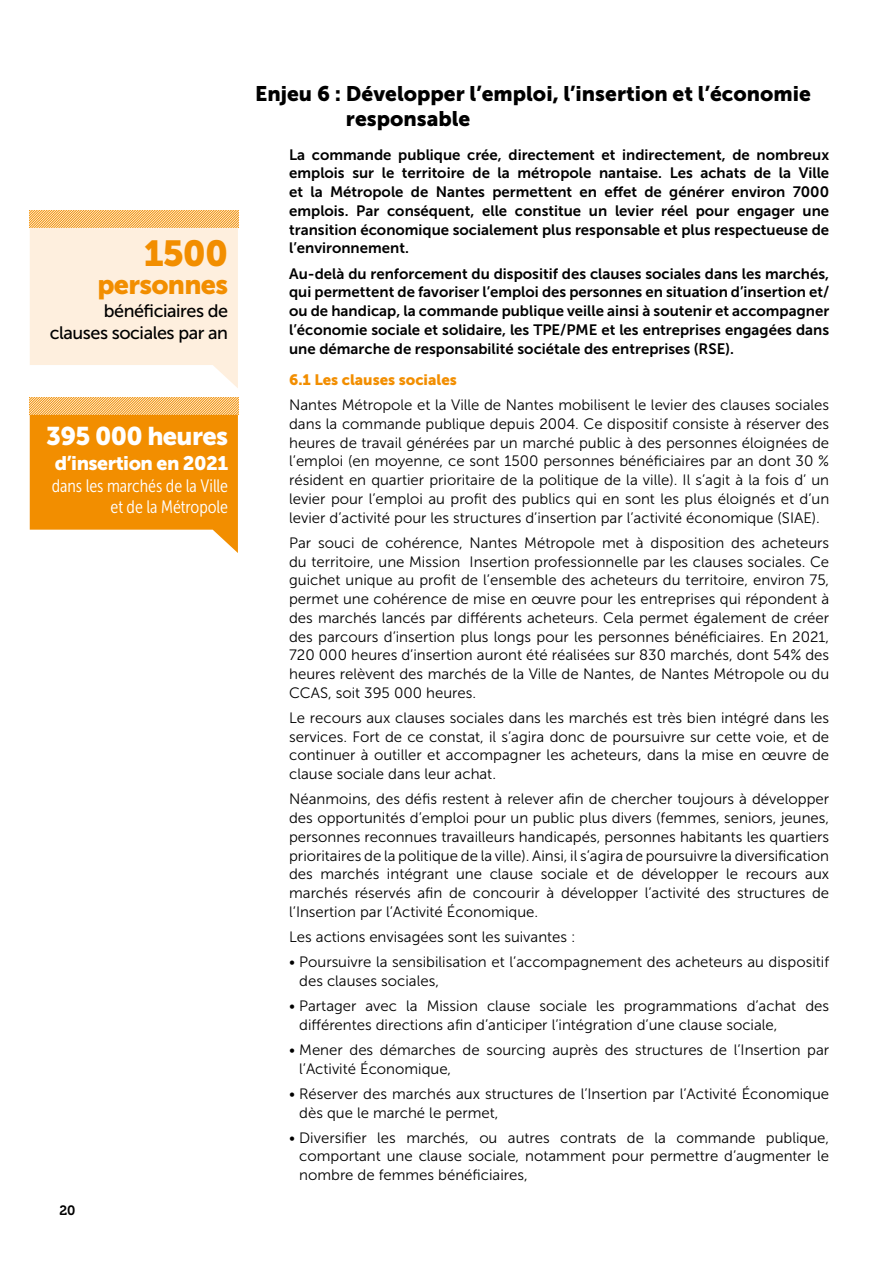
<style>
.page{position:relative;width:893px;height:1263px;background:#fff}
.page>*{position:absolute;margin:0;border:0;box-sizing:border-box;transform-origin:0 0}
.t1{font:36px "Museo Sans 900";color:#f28e00}
.t2{font:27px "Museo Sans 900";letter-spacing:-.025em;color:#f28e00}
.t3{font:25.5px "Museo Sans 900";letter-spacing:-.025em;color:#fff}
.t4{font:21px/25.2px "Museo Sans 900";color:#000}
.t5{font:19.5px "Museo Sans 900";letter-spacing:-.025em;color:#fff}
.t6{font:18px/21.6px "Museo Sans Cond 300";letter-spacing:-.005em;color:#fff;text-align:right}
.t7{font:18px/22.5px "Museo Sans 500";letter-spacing:-.025em;color:#000;text-align:right}
.t8{font:15px/18.8px "Museo Sans 300";color:#000;text-align:justify}
.t9{font:15px/18.8px "Museo Sans 700";color:#000;text-align:justify}
.t10{font:15px "Museo Sans 900";color:#f28e00}
.t11{font:13.5px "Museo 700";color:#000}
</style>
<div class="page">
<svg style="left:30px;top:211px;width:208px;height:177px;background:#fdecd7"></svg>
<svg style="left:30px;top:397px;width:208px;height:156px;background:#f4a330"></svg>
<h1 class="t1" style="left:144px;top:232px;width:86px">1500</h1>
<h2 class="t2" style="left:97px;top:269px;width:132px">personnes</h2>
<p class="t7" style="left:50px;top:299px;width:180px">bénéficiaires de clauses sociales par an</p>
<h3 class="t3" style="left:46px;top:421px;width:183px">395 000 heures</h3>
<h3 class="t5" style="left:55px;top:452px;width:175px">d’insertion en 2021</h3>
<p class="t6" style="left:52px;top:475px;width:178px">dans les marchés de la Ville et de la Métropole</p>
<p class="t11" style="left:60px;top:1202px;width:18px">20</p>
<h3 class="t4" style="left:346px;top:81px;width:466px;text-indent:-91px">Enjeu 6 : Développer l’emploi, l’insertion et l’économie responsable</h3>
<p class="t9" style="left:289px;top:145px;width:542px">La commande publique crée, directement et indirectement, de nombreux emplois sur le territoire de la métropole nantaise. Les achats de la Ville et la Métropole de Nantes permettent en effet de générer environ 7000 emplois. Par conséquent, elle constitue un levier réel pour engager une transition économique socialement plus responsable et plus respectueuse de l’environnement.</p>
<p class="t9" style="left:289px;top:264px;width:542px">Au-delà du renforcement du dispositif des clauses sociales dans les marchés, qui permettent de favoriser l’emploi des personnes en situation d’insertion et/ ou de handicap, la commande publique veille ainsi à soutenir et accompagner l’économie sociale et solidaire, les TPE/PME et les entreprises engagées dans une démarche de responsabilité sociétale des entreprises (RSE).</p>
<p class="t10" style="left:289px;top:371px;width:169px">6.1 Les clauses sociales</p>
<p class="t8" style="left:289px;top:396px;width:542px">Nantes Métropole et la Ville de Nantes mobilisent le levier des clauses sociales dans la commande publique depuis 2004. Ce dispositif consiste à réserver des heures de travail générées par un marché public à des personnes éloignées de l’emploi (en moyenne, ce sont 1500 personnes bénéficiaires par an dont 30 % résident en quartier prioritaire de la politique de la ville). Il s’agit à la fois d’ un levier pour l’emploi au profit des publics qui en sont les plus éloignés et d’un levier d’activité pour les structures d’insertion par l’activité économique (SIAE).</p>
<p class="t8" style="left:289px;top:533px;width:542px">Par souci de cohérence, Nantes Métropole met à disposition des acheteurs du territoire, une Mission Insertion professionnelle par les clauses sociales. Ce guichet unique au profit de l’ensemble des acheteurs du territoire, environ 75, permet une cohérence de mise en œuvre pour les entreprises qui répondent à des marchés lancés par différents acheteurs. Cela permet également de créer des parcours d’insertion plus longs pour les personnes bénéficiaires. En 2021, 720 000 heures d’insertion auront été réalisées sur 830 marchés, dont 54% des heures relèvent des marchés de la Ville de Nantes, de Nantes Métropole ou du CCAS, soit 395 000 heures.</p>
<p class="t8" style="left:289px;top:708px;width:542px">Le recours aux clauses sociales dans les marchés est très bien intégré dans les services. Fort de ce constat, il s’agira donc de poursuivre sur cette voie, et de continuer à outiller et accompagner les acheteurs, dans la mise en œuvre de clause sociale dans leur achat.</p>
<p class="t8" style="left:289px;top:790px;width:542px">Néanmoins, des défis restent à relever afin de chercher toujours à développer des opportunités d’emploi pour un public plus divers (femmes, seniors, jeunes, personnes reconnues travailleurs handicapés, personnes habitants les quartiers prioritaires de la politique de la ville). Ainsi, il s’agira de poursuivre la diversification des marchés intégrant une clause sociale et de développer le recours aux marchés réservés afin de concourir à développer l’activité des structures de l’Insertion par l’Activité Économique.</p>
<p class="t8" style="left:289px;top:927px;width:288px">Les actions envisagées sont les suivantes :</p>
<p class="t8" style="left:299px;top:953px;width:531px;text-indent:-10px">• Poursuivre la sensibilisation et l’accompagnement des acheteurs au dispositif des clauses sociales,</p>
<p class="t8" style="left:299px;top:996px;width:531px;text-indent:-10px">• Partager avec la Mission clause sociale les programmations d’achat des différentes directions afin d’anticiper l’intégration d’une clause sociale,</p>
<p class="t8" style="left:299px;top:1040px;width:531px;text-indent:-10px">• Mener des démarches de sourcing auprès des structures de l’Insertion par l’Activité Économique,</p>
<p class="t8" style="left:299px;top:1084px;width:531px;text-indent:-10px">• Réserver des marchés aux structures de l’Insertion par l’Activité Économique dès que le marché le permet,</p>
<p class="t8" style="left:299px;top:1128px;width:531px;text-indent:-10px">• Diversifier les marchés, ou autres contrats de la commande publique, comportant une clause sociale, notamment pour permettre d’augmenter le nombre de femmes bénéficiaires,</p>
</div>
